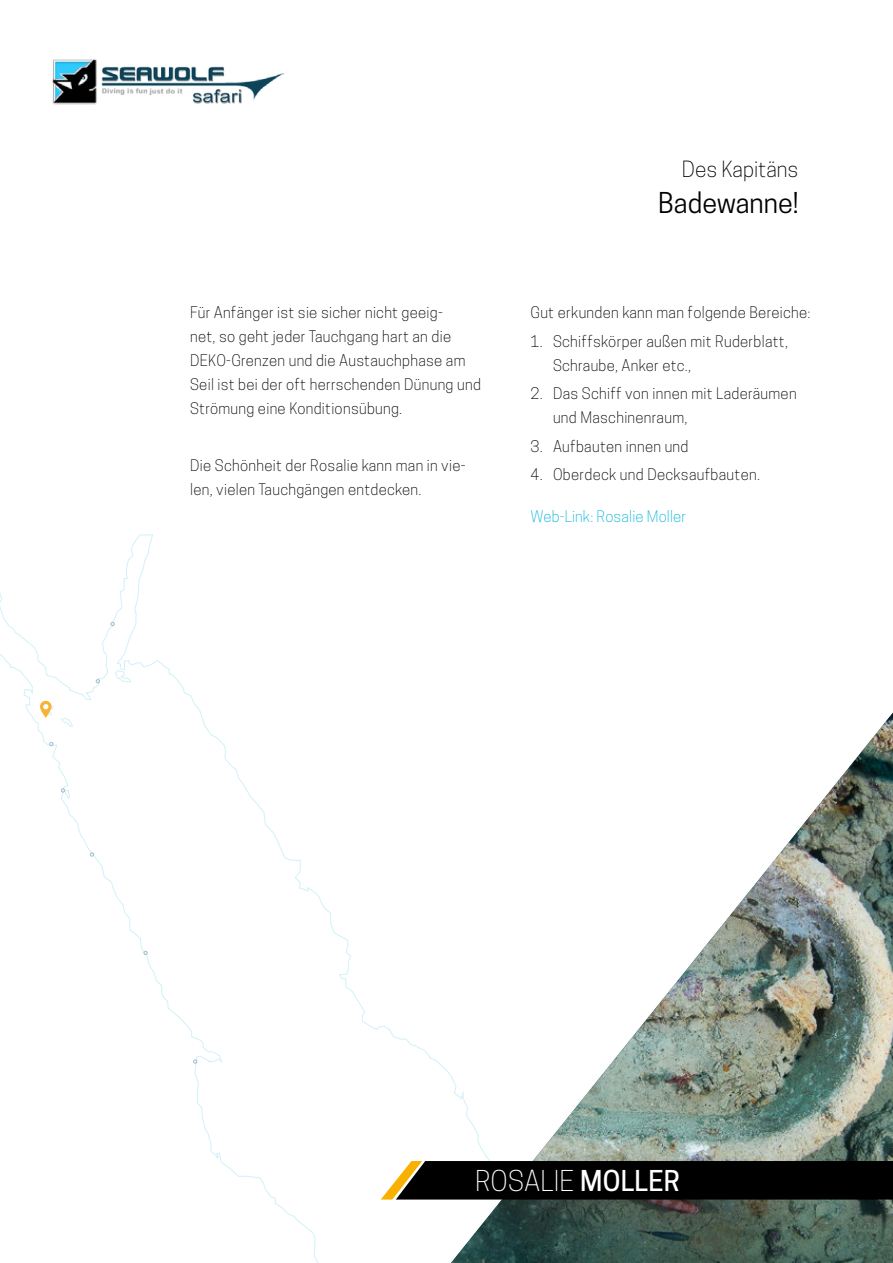
<style>
.page{position:relative;width:893px;height:1263px;background:#fff}
.page>*{position:absolute;margin:0;border:0;box-sizing:border-box;transform-origin:0 0}
.t1{font:300 27px "Cooper Hewitt";letter-spacing:.01em;color:#fff}
.t2{font:27px "Cooper Hewitt";color:#000}
.t3{font:300 21px "Cooper Hewitt";color:#000}
.t4{font:300 15px/24px "Cooper Hewitt";letter-spacing:.02em;color:#000}
.t5{font:300 15px "Cooper Hewitt";letter-spacing:.01em;color:#0db5da}
.s1{font-weight:500}
</style>
<div class="page">
<img style="left:52px;top:59px;width:231px;height:45px">
<svg style="left:0;top:535px;width:448px;height:728px"></svg>
<svg style="left:144px;top:951px;width:3px;height:4px"></svg>
<svg style="left:193px;top:1060px;width:4px;height:3px"></svg>
<svg style="left:90px;top:853px;width:4px;height:3px"></svg>
<svg style="left:61px;top:789px;width:4px;height:3px"></svg>
<svg style="left:50px;top:742px;width:3px;height:4px"></svg>
<svg style="left:96px;top:679px;width:4px;height:4px"></svg>
<svg style="left:111px;top:622px;width:3px;height:4px"></svg>
<img style="left:451px;top:713px;width:442px;height:550px">
<div style="left:381px;top:1161px;width:512px;height:38px;background:#000"></div>
<svg style="left:40px;top:701px;width:12px;height:17px"></svg>
<p class="t4" style="left:190px;top:301px;width:292px">Für Anfänger ist sie sicher nicht geeig-<br>net, so geht jeder Tauchgang hart an die DEKO-Grenzen und die Austauchphase am Seil ist bei der oft herrschenden Dünung und Strömung eine Konditionsübung.</p>
<p class="t4" style="left:190px;top:454px;width:277px">Die Schönheit der Rosalie kann man in vie&shy;len, vielen Tauchgängen entdecken.</p>
<h2 class="t3" style="left:682px;top:156px;width:118px">Des Kapitäns</h2>
<h1 class="t2" style="left:658px;top:187px;width:142px">Badewanne!</h1>
<p class="t4" style="left:530px;top:301px;width:282px">Gut erkunden kann man folgende Bereiche:</p>
<p class="t4" style="left:553px;top:329px;width:237px;text-indent:-22px">1. Schiffskörper außen mit Ruderblatt,<br>Schraube, Anker etc.,</p>
<p class="t4" style="left:553px;top:382px;width:245px;text-indent:-22px">2. Das Schiff von innen mit Laderäumen und Maschinenraum,</p>
<p class="t4" style="left:530px;top:434px;width:159px">3. Aufbauten innen und</p>
<p class="t4" style="left:530px;top:463px;width:231px">4. Oberdeck und Decksaufbauten.</p>
<p class="t5" style="left:530px;top:508px;width:157px">Web-Link: Rosalie Moller</p>
<h1 class="t1" style="left:475px;top:1165px;width:206px">ROSALIE <span class="s1">MOLLER</span></h1>
</div>
